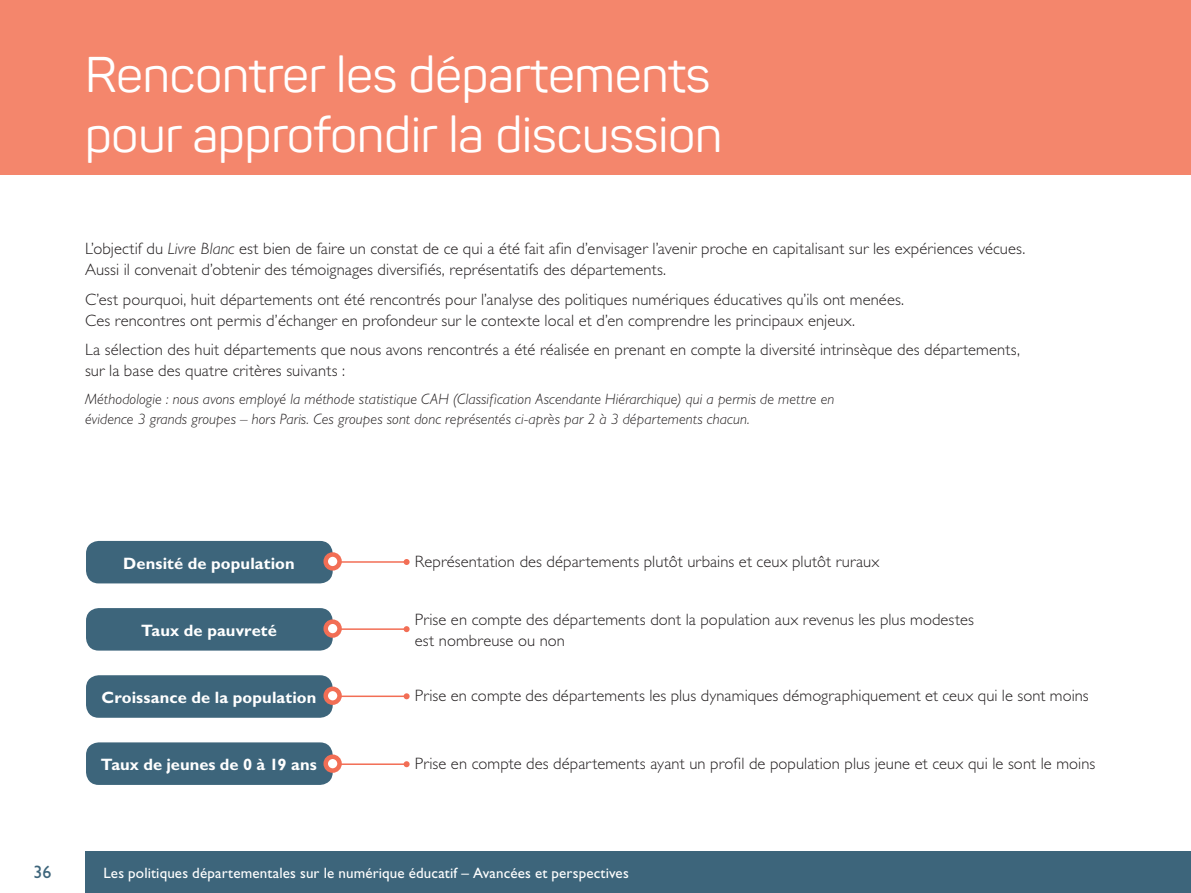
<style>
.page{position:relative;width:1191px;height:893px;background:#fff}
.page>*{position:absolute;margin:0;border:0;box-sizing:border-box;transform-origin:0 0}
.t1{font:49.5px/59.4px "Panton";color:#fff}
.t2{font:18px "Gill Sans Std";color:#3d657b}
.t3{font:300 16.5px/21px "Gill Sans Std";letter-spacing:.005em;color:#231f20}
.t4{font:700 16.5px "Gill Sans Std";letter-spacing:.005em;color:#fff}
.t5{font:italic 300 15px/19.5px "Gill Sans Std";letter-spacing:.005em;color:#231f20}
.t6{font:15px "Gill Sans Std";letter-spacing:.01em;color:#fff}
.s1{font-style:italic}
</style>
<div class="page">
<div style="left:85px;top:851px;width:1106px;height:42px;background:#3d657b"></div>
<div style="left:0;top:0;width:1191px;height:174px;background:#f4866c"></div>
<div style="left:86px;top:541px;width:247px;height:42px;background:#3d657b;border-radius:13px"></div>
<hr style="left:328px;top:561px;width:78px;height:2px;background:#f26e55">
<svg style="left:403px;top:559px;width:6px;height:6px"></svg>
<svg style="left:326px;top:554px;width:13px;height:14px"></svg>
<div style="left:323px;top:552px;width:19px;height:19px;border:4px solid #f26e55;border-radius:50%"></div>
<div style="left:86px;top:675px;width:247px;height:43px;background:#3d657b;border-radius:13px"></div>
<hr style="left:328px;top:695px;width:78px;height:2px;background:#f26e55">
<svg style="left:403px;top:693px;width:6px;height:6px"></svg>
<svg style="left:326px;top:689px;width:13px;height:14px"></svg>
<div style="left:323px;top:687px;width:19px;height:18px;border:4px solid #f26e55;border-radius:50%"></div>
<div style="left:86px;top:608px;width:247px;height:43px;background:#3d657b;border-radius:13px"></div>
<hr style="left:328px;top:628px;width:78px;height:2px;background:#f26e55">
<svg style="left:403px;top:626px;width:6px;height:6px"></svg>
<svg style="left:326px;top:622px;width:13px;height:13px"></svg>
<div style="left:323px;top:619px;width:19px;height:19px;border:4px solid #f26e55;border-radius:50%"></div>
<div style="left:86px;top:742px;width:247px;height:43px;background:#3d657b;border-radius:13px"></div>
<hr style="left:328px;top:763px;width:78px;height:2px;background:#f26e55">
<svg style="left:403px;top:761px;width:6px;height:6px"></svg>
<svg style="left:326px;top:757px;width:13px;height:14px"></svg>
<div style="left:323px;top:754px;width:19px;height:19px;border:4px solid #f26e55;border-radius:50%"></div>
<h1 class="t1" style="left:85px;top:45px;width:639px">Rencontrer les départements pour approfondir la discussion</h1>
<h1 class="t1" style="left:85px;top:45px;width:370px">Lim_titre ou sous</h1>
<h1 class="t1" style="left:552px;top:45px;width:38px">ie</h1>
<p class="t3" style="left:85px;top:238px;width:941px">L’objectif du <span class="s1">Livre Blanc</span> est bien de faire un constat de ce qui a été fait afin d’envisager l’avenir proche en capitalisant sur les expériences vécues.<br>Aussi il convenait d’obtenir des témoignages diversifiés, représentatifs des départements.</p>
<p class="t3" style="left:85px;top:289px;width:820px">C’est pourquoi, huit départements ont été rencontrés pour l’analyse des politiques numériques éducatives qu’ils ont menées.<br>Ces rencontres ont permis d’échanger en profondeur sur le contexte local et d’en comprendre les principaux enjeux.</p>
<p class="t3" style="left:85px;top:339px;width:936px">La sélection des huit départements que nous avons rencontrés a été réalisée en prenant en compte la diversité intrinsèque des départements, sur la base des quatre critères suivants :</p>
<p class="t5" style="left:85px;top:390px;width:751px">Méthodologie : nous avons employé la méthode statistique CAH (Classification Ascendante Hiérarchique) qui a permis de mettre en évidence 3 grands groupes – hors Paris. Ces groupes sont donc représentés ci-après par 2 à 3 départements chacun.</p>
<p class="t4" style="left:123px;top:553px;width:173px">Densité de population</p>
<p class="t3" style="left:415px;top:551px;width:466px">Représentation des départements plutôt urbains et ceux plutôt ruraux</p>
<p class="t4" style="left:141px;top:620px;width:137px">Taux de pauvreté</p>
<p class="t3" style="left:415px;top:609px;width:560px">Prise en compte des départements dont la population aux revenus les plus modestes est nombreuse ou non</p>
<p class="t4" style="left:101px;top:687px;width:216px">Croissance de la population</p>
<p class="t3" style="left:415px;top:685px;width:675px">Prise en compte des départements les plus dynamiques démographiquement et ceux qui le sont moins</p>
<p class="t4" style="left:101px;top:755px;width:217px">Taux de jeunes de 0 à 19 ans</p>
<p class="t3" style="left:415px;top:753px;width:682px">Prise en compte des départements ayant un profil de population plus jeune et ceux qui le sont le moins</p>
<p class="t2" style="left:34px;top:862px;width:19px">36</p>
<p class="t6" style="left:103px;top:864px;width:527px">Les politiques départementales sur le numérique éducatif – Avancées et perspectives</p>
</div>
